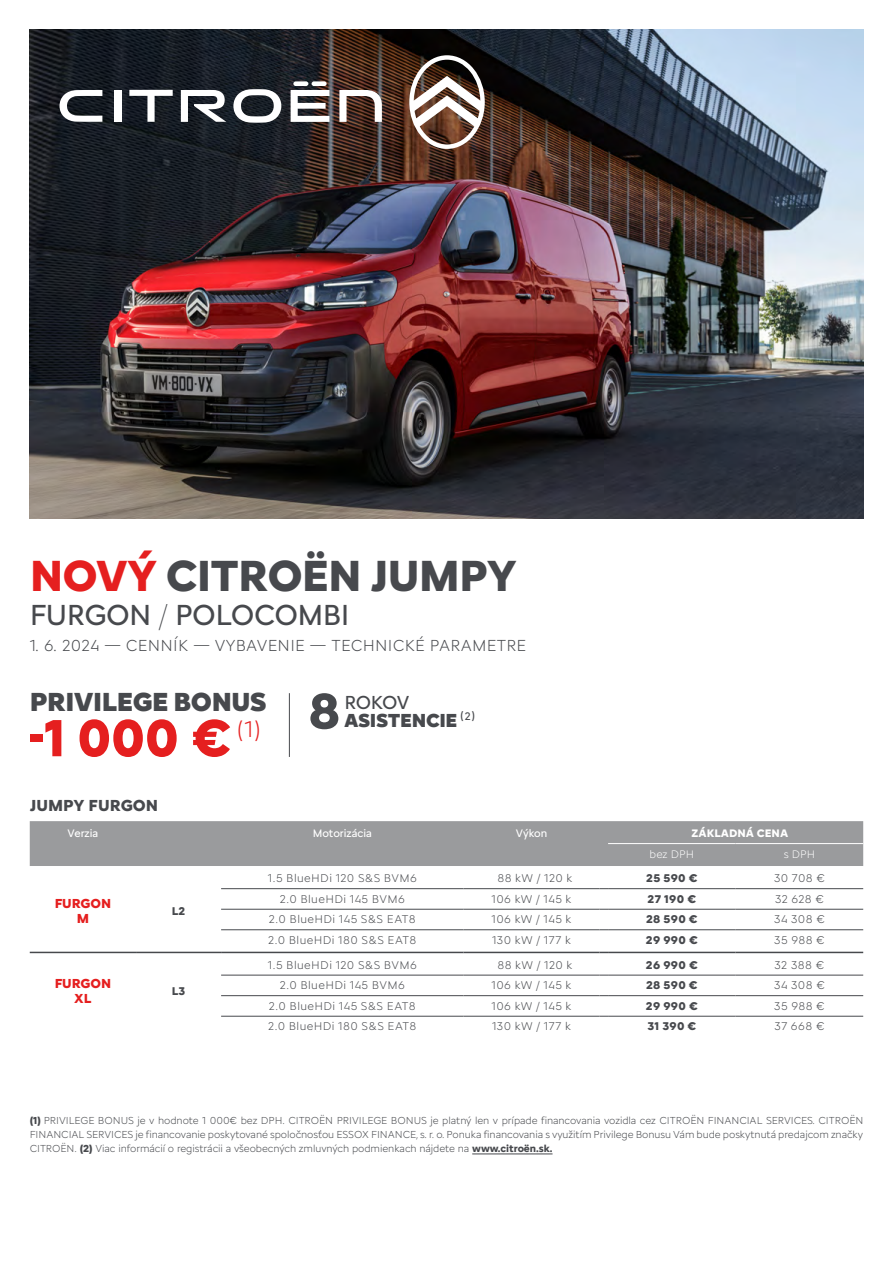
<style>
.page{position:relative;width:893px;height:1263px;background:#fff}
.page>*{position:absolute;margin:0;border:0;box-sizing:border-box;transform-origin:0 0}
.Norm_ln{font:700 54px "Citroen Type";color:#e51f1f}
._01a_nohy_pas{font:700 45px "Citroen Type";letter-spacing:-.02em;color:#47494d}
._01a_nohy_pas-2{font:30px "Citroen Type";letter-spacing:-.02em;color:#47494d}
.Norm_ln-2{font:900 27px "Citroen Type";letter-spacing:-.02em;color:#47494d}
.Norm_ln-3{font:300 23.55px "Citroen Type";color:#e51f1f}
.Norm_ln-4{font:900 19.5px/18px "Citroen Type";letter-spacing:-.02em;color:#47494d}
._01a_nohy_pas-3{font:300 16.5px "Citroen Type";letter-spacing:.015em;color:#47494d}
.Normálny{font:700 16.5px "Citroen Type";color:#47494d}
._01a_nohy_pas-4{font:700 13.5px/15px "Citroen Type";letter-spacing:-.01em;color:#e51f1f;text-align:center}
._01a_nohy_pas-5{font:300 11.7px "Citroen Type";letter-spacing:.035em;color:#47494d}
._01a_nohy_pas-6{font:700 11.7px "Citroen Type";letter-spacing:.03em;color:#47494d}
._01a_nohy_pas-7{font:11.25px "Citroen Type";color:#fff}
._01a_nohy_pas-8{font:700 11.25px "Citroen Type";color:#fff}
._01a_nohy_pas-9{font:300 11.25px "Citroen Type";color:#fff}
.Norm_ln-5{font:300 10.5px/14.2px "Citroen Type";letter-spacing:-.005em;color:#47494d;text-align:justify}
.s1{color:#e51f1f}
.s2{font-weight:200}
.s3{font-weight:400}
.s4{font-weight:700}
</style>
<div class="page">
<img style="left:30px;top:30px;width:833px;height:489px">
<hr style="left:472px;top:1154px;width:80px;height:1px;background:#47494d">
<div style="left:30px;top:821px;width:833px;height:45px;background:#9a9b9d"></div>
<hr style="left:221px;top:888px;width:242px;height:1px;background:#47494d">
<hr style="left:221px;top:909px;width:242px;height:1px;background:#47494d">
<hr style="left:463px;top:888px;width:137px;height:1px;background:#47494d">
<hr style="left:463px;top:909px;width:137px;height:1px;background:#47494d">
<hr style="left:608px;top:888px;width:128px;height:1px;background:#47494d">
<hr style="left:608px;top:909px;width:128px;height:1px;background:#47494d">
<hr style="left:736px;top:888px;width:127px;height:1px;background:#47494d">
<hr style="left:736px;top:909px;width:127px;height:1px;background:#47494d">
<hr style="left:221px;top:929px;width:242px;height:1px;background:#47494d">
<hr style="left:463px;top:929px;width:137px;height:1px;background:#47494d">
<hr style="left:608px;top:929px;width:128px;height:1px;background:#47494d">
<hr style="left:736px;top:929px;width:127px;height:1px;background:#47494d">
<hr style="left:30px;top:952px;width:106px;height:1px;background:#47494d">
<hr style="left:136px;top:952px;width:85px;height:1px;background:#47494d">
<hr style="left:221px;top:952px;width:242px;height:1px;background:#47494d">
<hr style="left:463px;top:952px;width:137px;height:1px;background:#47494d">
<hr style="left:608px;top:952px;width:128px;height:1px;background:#47494d">
<hr style="left:736px;top:952px;width:127px;height:1px;background:#47494d">
<hr style="left:221px;top:975px;width:242px;height:1px;background:#47494d">
<hr style="left:221px;top:995px;width:242px;height:1px;background:#47494d">
<hr style="left:463px;top:975px;width:137px;height:1px;background:#47494d">
<hr style="left:463px;top:995px;width:137px;height:1px;background:#47494d">
<hr style="left:608px;top:975px;width:128px;height:1px;background:#47494d">
<hr style="left:608px;top:995px;width:128px;height:1px;background:#47494d">
<hr style="left:736px;top:975px;width:127px;height:1px;background:#47494d">
<hr style="left:736px;top:995px;width:127px;height:1px;background:#47494d">
<hr style="left:221px;top:1016px;width:242px;height:1px;background:#47494d">
<hr style="left:463px;top:1016px;width:137px;height:1px;background:#47494d">
<hr style="left:608px;top:1016px;width:128px;height:1px;background:#47494d">
<hr style="left:736px;top:1016px;width:127px;height:1px;background:#47494d">
<hr style="left:608px;top:843px;width:128px;height:1px;background:#fff">
<hr style="left:736px;top:843px;width:127px;height:1px;background:#fff">
<svg style="left:129px;top:90px;width:44px;height:32px"></svg>
<div style="left:114px;top:90px;width:7px;height:32px;background:#fff"></div>
<svg style="left:339px;top:90px;width:43px;height:32px"></svg>
<div style="left:312px;top:81px;width:15px;height:5px;background:#fff;border-radius:2px"></div>
<svg style="left:181px;top:90px;width:45px;height:32px"></svg>
<svg style="left:233px;top:89px;width:48px;height:34px"></svg>
<svg style="left:291px;top:90px;width:38px;height:32px"></svg>
<div style="left:293px;top:81px;width:15px;height:5px;background:#fff;border-radius:2px"></div>
<svg style="left:60px;top:90px;width:42px;height:32px"></svg>
<svg style="left:409px;top:55px;width:76px;height:94px"></svg>
<hr style="left:289px;top:693px;width:1px;height:64px;background:#47494d">
<svg style="left:310px;top:693px;width:28px;height:36px"></svg>
<p class="_01a_nohy_pas" style="left:30px;top:542px;width:489px"><span class="s1">NOVÝ</span> CITROËN JUMPY</p>
<p class="_01a_nohy_pas-2" style="left:30px;top:593px;width:321px">FURGON <span class="s2">/</span> POLOCOMBI</p>
<p class="_01a_nohy_pas-3" style="left:30px;top:633px;width:498px">1. 6. 2024 — CENNÍK — VYBAVENIE — TECHNICKÉ PARAMETRE</p>
<p class="Norm_ln-2" style="left:30px;top:682px;width:239px">PRIVILEGE BONUS</p>
<p class="Norm_ln" style="left:30px;top:697px;width:203px">-1 000 €</p>
<p class="Norm_ln-3" style="left:236px;top:711px;width:27px">(1)</p>
<p class="Norm_ln-4" style="left:344px;top:692px;width:133px"><span class="s3">ROKOV<br></span>ASISTENCIE <sup>(2)</sup></p>
<p class="Normálny" style="left:30px;top:792px;width:130px">JUMPY FURGON</p>
<p class="_01a_nohy_pas-7" style="left:68px;top:825px;width:32px">Verzia</p>
<p class="_01a_nohy_pas-7" style="left:313px;top:825px;width:61px">Motorizácia</p>
<p class="_01a_nohy_pas-7" style="left:516px;top:825px;width:33px">Výkon</p>
<p class="_01a_nohy_pas-8" style="left:692px;top:825px;width:98px">ZÁKLADNÁ CENA</p>
<p class="_01a_nohy_pas-9" style="left:650px;top:845px;width:46px">bez DPH</p>
<p class="_01a_nohy_pas-9" style="left:784px;top:845px;width:33px">s DPH</p>
<p class="_01a_nohy_pas-4" style="left:55px;top:896px;width:58px">FURGON<br>M</p>
<p class="_01a_nohy_pas-6" style="left:172px;top:902px;width:15px">L2</p>
<p class="_01a_nohy_pas-4" style="left:55px;top:975px;width:58px">FURGON<br>XL</p>
<p class="_01a_nohy_pas-6" style="left:172px;top:982px;width:15px">L3</p>
<p class="_01a_nohy_pas-5" style="left:268px;top:870px;width:151px">1.5 BlueHDi 120 S&amp;S BVM6</p>
<p class="_01a_nohy_pas-5" style="left:497px;top:870px;width:77px">88 kW / 120 k</p>
<p class="_01a_nohy_pas-6" style="left:646px;top:869px;width:53px">25 590 €</p>
<p class="_01a_nohy_pas-5" style="left:774px;top:870px;width:52px">30 708 €</p>
<p class="_01a_nohy_pas-5" style="left:280px;top:890px;width:127px">2.0 BlueHDi 145 BVM6</p>
<p class="_01a_nohy_pas-5" style="left:491px;top:890px;width:82px">106 kW / 145 k</p>
<p class="_01a_nohy_pas-6" style="left:648px;top:890px;width:50px">27 190 €</p>
<p class="_01a_nohy_pas-5" style="left:775px;top:890px;width:50px">32 628 €</p>
<p class="_01a_nohy_pas-5" style="left:269px;top:911px;width:148px">2.0 BlueHDi 145 S&amp;S EAT8</p>
<p class="_01a_nohy_pas-5" style="left:491px;top:911px;width:82px">106 kW / 145 k</p>
<p class="_01a_nohy_pas-6" style="left:646px;top:910px;width:53px">28 590 €</p>
<p class="_01a_nohy_pas-5" style="left:774px;top:911px;width:52px">34 308 €</p>
<p class="_01a_nohy_pas-5" style="left:268px;top:931px;width:150px">2.0 BlueHDi 180 S&amp;S EAT8</p>
<p class="_01a_nohy_pas-5" style="left:492px;top:931px;width:80px">130 kW / 177 k</p>
<p class="_01a_nohy_pas-6" style="left:646px;top:931px;width:53px">29 990 €</p>
<p class="_01a_nohy_pas-5" style="left:774px;top:931px;width:52px">35 988 €</p>
<p class="_01a_nohy_pas-5" style="left:268px;top:956px;width:151px">1.5 BlueHDi 120 S&amp;S BVM6</p>
<p class="_01a_nohy_pas-5" style="left:497px;top:956px;width:77px">88 kW / 120 k</p>
<p class="_01a_nohy_pas-6" style="left:646px;top:956px;width:53px">26 990 €</p>
<p class="_01a_nohy_pas-5" style="left:775px;top:956px;width:51px">32 388 €</p>
<p class="_01a_nohy_pas-5" style="left:280px;top:976px;width:127px">2.0 BlueHDi 145 BVM6</p>
<p class="_01a_nohy_pas-5" style="left:491px;top:976px;width:82px">106 kW / 145 k</p>
<p class="_01a_nohy_pas-6" style="left:646px;top:976px;width:53px">28 590 €</p>
<p class="_01a_nohy_pas-5" style="left:774px;top:976px;width:52px">34 308 €</p>
<p class="_01a_nohy_pas-5" style="left:269px;top:997px;width:148px">2.0 BlueHDi 145 S&amp;S EAT8</p>
<p class="_01a_nohy_pas-5" style="left:491px;top:997px;width:82px">106 kW / 145 k</p>
<p class="_01a_nohy_pas-6" style="left:646px;top:997px;width:53px">29 990 €</p>
<p class="_01a_nohy_pas-5" style="left:774px;top:997px;width:52px">35 988 €</p>
<p class="_01a_nohy_pas-5" style="left:268px;top:1018px;width:150px">2.0 BlueHDi 180 S&amp;S EAT8</p>
<p class="_01a_nohy_pas-5" style="left:492px;top:1018px;width:80px">130 kW / 177 k</p>
<p class="_01a_nohy_pas-6" style="left:647px;top:1017px;width:50px">31 390 €</p>
<p class="_01a_nohy_pas-5" style="left:774px;top:1018px;width:51px">37 668 €</p>
<p class="Norm_ln-5" style="left:30px;top:1112px;width:835px"><span class="s4">(1)</span> PRIVILEGE BONUS je v hodnote 1 000€ bez DPH. CITROËN PRIVILEGE BONUS je platný len v prípade financovania vozidla cez CITROËN FINANCIAL SERVICES. CITROËN FINANCIAL SERVICES je financovanie poskytované spoločnosťou ESSOX FINANCE, s. r. o. Ponuka financovania s využitím Privilege Bonusu Vám bude poskytnutá predajcom značky CITROËN. <span class="s4">(2)</span> Viac informácií o registrácii a všeobecných zmluvných podmienkach nájdete na <span class="s4">www.citroën.sk.</span></p>
</div>
